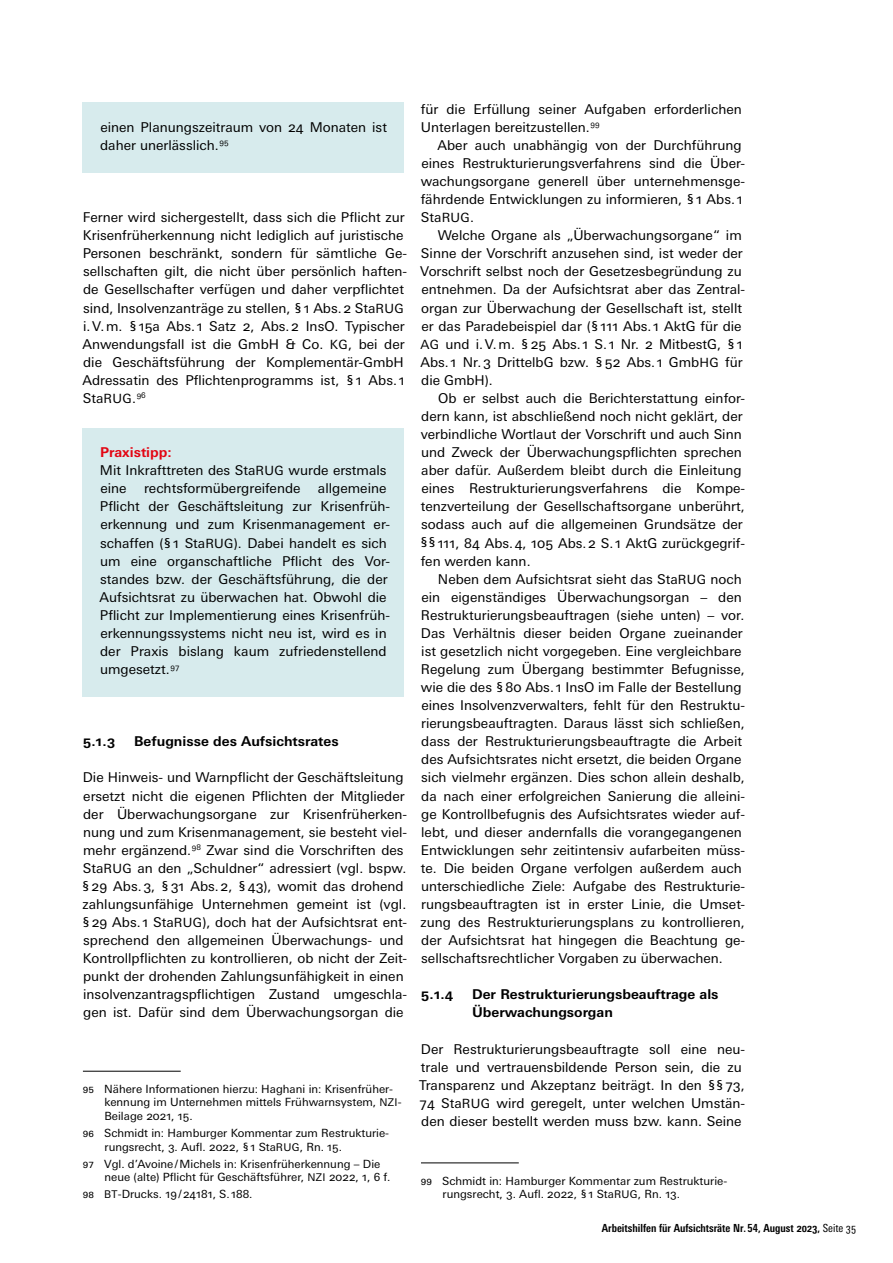
<style>
.page{position:relative;width:893px;height:1263px;background:#fff}
.page>*{position:absolute;margin:0;border:0;box-sizing:border-box;transform-origin:0 0}
.t1{font:13.5px/18px "Univers Next Pro";color:#000}
.t2{font:700 13.5px/18px "Univers Next Pro";color:#000}
.t3{font:11.25px/13.5px "Univers Next Pro";color:#000}
.t4{font:700 condensed 11.1px "Univers Next Pro";color:#000}
.s1{font-size:12.75px}
.s2{font-weight:700;color:#e30513}
.s3{font-size:10.65px}
.s4{font-weight:400}
</style>
<div class="page">
<div style="left:83px;top:103px;width:321px;height:70px;background:#d7ebed"></div>
<div style="left:83px;top:428px;width:321px;height:52px;background:#d7ebed"></div>
<div style="left:83px;top:446px;width:321px;height:251px;background:#d7ebed"></div>
<hr style="left:83px;top:1071px;width:98px;height:1px;background:#000">
<hr style="left:421px;top:1162px;width:98px;height:1px;background:#000">
<p class="t1" style="left:100px;top:118px;width:288px">einen Planungszeitraum von 24 Monaten ist daher unerlässlich. <sup>95</sup></p>
<p class="t1" style="left:82px;top:208px;width:326px">Ferner wird sichergestellt, dass sich die Pflicht zur Krisenfrüherkennung nicht lediglich auf juristische Personen beschränkt, sondern für sämtliche Ge&shy;sellschaften gilt, die nicht über persönlich haften&shy;de Gesellschafter verfügen und daher verpflichtet sind, Insolvenzanträge zu stellen, §1 Abs.2 Sta<span class="s1">RUG </span>i.V.m. §15a Abs. 1 Satz 2, Abs.2 InsO. Typischer Anwendungsfall ist die GmbH &amp; Co. <span class="s1">KG</span>, bei der die Geschäftsführung der Komplementär-GmbH Adressatin des Pflichtenprogramms ist, §1 Abs. 1<br>Sta<span class="s1">RUG</span>. <sup>96</sup></p>
<p class="t1" style="left:100px;top:443px;width:288px"><span class="s2">Praxistipp:<br></span>Mit Inkrafttreten des Sta<span class="s1">RUG</span> wurde erstmals eine</p>
<p class="t1" style="left:144px;top:479px;width:158px">rechtsformübergreifende</p>
<p class="t1" style="left:99px;top:479px;width:292px;text-indent:219px">allgemeine Pflicht der Geschäftsleitung zur Krisenfrüh&shy;erkennung und zum Krisenmanagement er&shy;schaffen (§1 Sta<span class="s1">RUG</span>). Dabei handelt es sich um eine organschaftliche Pflicht des Vor&shy;standes bzw. der Geschäftsführung, die der Aufsichtsrat zu überwachen hat. Obwohl die Pflicht zur Implementierung eines Krisenfrüh&shy;erkennungssystems nicht neu ist, wird es in der Praxis bislang kaum zufriedenstellend umgesetzt. <sup>97</sup></p>
<p class="t2" style="left:83px;top:732px;width:34px">5.1.3</p>
<p class="t2" style="left:134px;top:732px;width:206px">Befugnisse des Aufsichtsrates</p>
<p class="t1" style="left:82px;top:769px;width:327px">Die Hinweis- und Warnpflicht der Geschäftsleitung ersetzt nicht die eigenen Pflichten der Mitglieder der Überwachungsorgane zur Krisenfrüherken&shy;nung und zum Krisenmanagement, sie besteht viel&shy;mehr ergänzend. <sup>98</sup> Zwar sind die Vorschriften des Sta<span class="s1">RUG</span> an den „Schuldner“ adressiert (vgl. bspw. §29 Abs.3, §31 Abs.2, §43), womit das drohend zahlungsunfähige Unternehmen gemeint ist (vgl. §29 Abs. 1 Sta<span class="s1">RUG</span>), doch hat der Aufsichtsrat ent&shy;sprechend den allgemeinen Überwachungs- und Kontrollpflichten zu kontrollieren, ob nicht der Zeit&shy;punkt der drohenden Zahlungsunfähigkeit in einen insolvenzantragspflichtigen Zustand umgeschla&shy;gen ist. Dafür sind dem Überwachungsorgan die</p>
<p class="t3" style="left:104px;top:1082px;width:299px;text-indent:-22px">95 Nähere Informationen hierzu: Haghani in: Krisenfrüher&shy;kennung im Unternehmen mittels Frühwarnsystem, <span class="s3">NZI</span>-<br>Beilage 2021, 15.</p>
<p class="t3" style="left:105px;top:1126px;width:286px;text-indent:-22px">96 Schmidt in: Hamburger Kommentar zum Restrukturie&shy;rungsrecht, 3. Aufl. 2022, §1 Sta<span class="s3">RUG</span>, Rn. 15.</p>
<p class="t3" style="left:105px;top:1157px;width:287px;text-indent:-22px">97 Vgl. d’Avoine/Michels in: Krisenfrüherkennung – Die neue (alte) Pflicht für Geschäftsführer, <span class="s3">NZI</span> 2022, 1, 6 f.</p>
<p class="t3" style="left:83px;top:1187px;width:171px">98 <span class="s3">BT</span>-Drucks. 19/24181, S. 188.</p>
<p class="t1" style="left:421px;top:100px;width:322px">für die Erfüllung seiner Aufgaben erforderlichen<br>Unterlagen bereitzustellen. <sup>99</sup></p>
<p class="t1" style="left:421px;top:136px;width:326px;text-indent:17px">Aber auch unabhängig von der Durchführung eines Restrukturierungsverfahrens sind die Über&shy;wachungsorgane generell über unternehmensge&shy;fährdende Entwicklungen zu informieren, §1 Abs. 1<br>Sta<span class="s1">RUG</span>.</p>
<p class="t1" style="left:420px;top:226px;width:326px;text-indent:17px">Welche Organe als „Überwachungsorgane“ im Sinne der Vorschrift anzusehen sind, ist weder der Vorschrift selbst noch der Gesetzesbegründung zu entnehmen. Da der Aufsichtsrat aber das Zentral&shy;organ zur Überwachung der Gesellschaft ist, stellt er das Paradebeispiel dar (§111 Abs. 1 AktG für die <span class="s1">AG</span> und i.V.m. §25 Abs. 1 S. 1 Nr. 2 MitbestG, §1<br>Abs. 1 Nr.3 DrittelbG bzw. §52 Abs. 1 Gmb<span class="s1">HG</span> für die GmbH).</p>
<p class="t1" style="left:420px;top:389px;width:327px;text-indent:18px">Ob er selbst auch die Berichterstattung einfor&shy;dern kann, ist abschließend noch nicht geklärt, der verbindliche Wortlaut der Vorschrift und auch Sinn und Zweck der Überwachungspflichten sprechen aber dafür. Außerdem bleibt durch die Einleitung eines Restrukturierungsverfahrens die Kompe&shy;tenzverteilung der Gesellschaftsorgane unberührt, sodass auch auf die allgemeinen Grundsätze der §§111, 84 Abs.4, 105 Abs.2 S. 1 AktG zurückgegrif&shy;fen werden kann.</p>
<p class="t1" style="left:421px;top:570px;width:326px;text-indent:17px">Neben dem Aufsichtsrat sieht das Sta<span class="s1">RUG</span> noch ein eigenständiges Überwachungsorgan – den Restrukturierungsbeauftragen (siehe unten) – vor.<br>Das Verhältnis dieser beiden Organe zueinander ist gesetzlich nicht vorgegeben. Eine vergleichbare Regelung zum Übergang bestimmter Befugnisse, wie die des §80 Abs. 1 InsO im Falle der Bestellung eines Insolvenzverwalters, fehlt für den Restruktu&shy;rierungsbeauftragten. Daraus lässt sich schließen, dass der Restrukturierungsbeauftragte die Arbeit des Aufsichtsrates nicht ersetzt, die beiden Organe sich vielmehr ergänzen. Dies schon allein deshalb, da nach einer erfolgreichen Sanierung die alleini&shy;ge Kontrollbefugnis des Aufsichtsrates wieder auf&shy;lebt, und dieser andernfalls die vorangegangenen Entwicklungen sehr zeitintensiv aufarbeiten müss&shy;te. Die beiden Organe verfolgen außerdem auch unterschiedliche Ziele: Aufgabe des Restrukturie&shy;rungsbeauftragten ist in erster Linie, die Umset&shy;zung des Restrukturierungsplans zu kontrollieren, der Aufsichtsrat hat hingegen die Beachtung ge&shy;sellschaftsrechtlicher Vorgaben zu überwachen.</p>
<p class="t2" style="left:421px;top:985px;width:34px">5.1.4</p>
<p class="t2" style="left:472px;top:985px;width:248px">Der Restrukturierungsbeauftrage als<br>Überwachungsorgan</p>
<p class="t1" style="left:419px;top:1040px;width:328px">Der Restrukturierungsbeauftragte soll eine neu&shy;trale und vertrauensbildende Person sein, die zu Transparenz und Akzeptanz beiträgt. In den §§73, 74 Sta<span class="s1">RUG</span> wird geregelt, unter welchen Umstän&shy;den dieser bestellt werden muss bzw. kann. Seine</p>
<p class="t3" style="left:443px;top:1174px;width:286px;text-indent:-22px">99 Schmidt in: Hamburger Kommentar zum Restrukturie&shy;rungsrecht, 3. Aufl. 2022, §1 Sta<span class="s3">RUG</span>, Rn. 13.</p>
<p class="t4" style="left:602px;top:1221px;width:256px">Arbeitshilfen für Aufsichtsräte Nr. 54, August 2023, <span class="s4">Seite 35</span></p>
</div>
